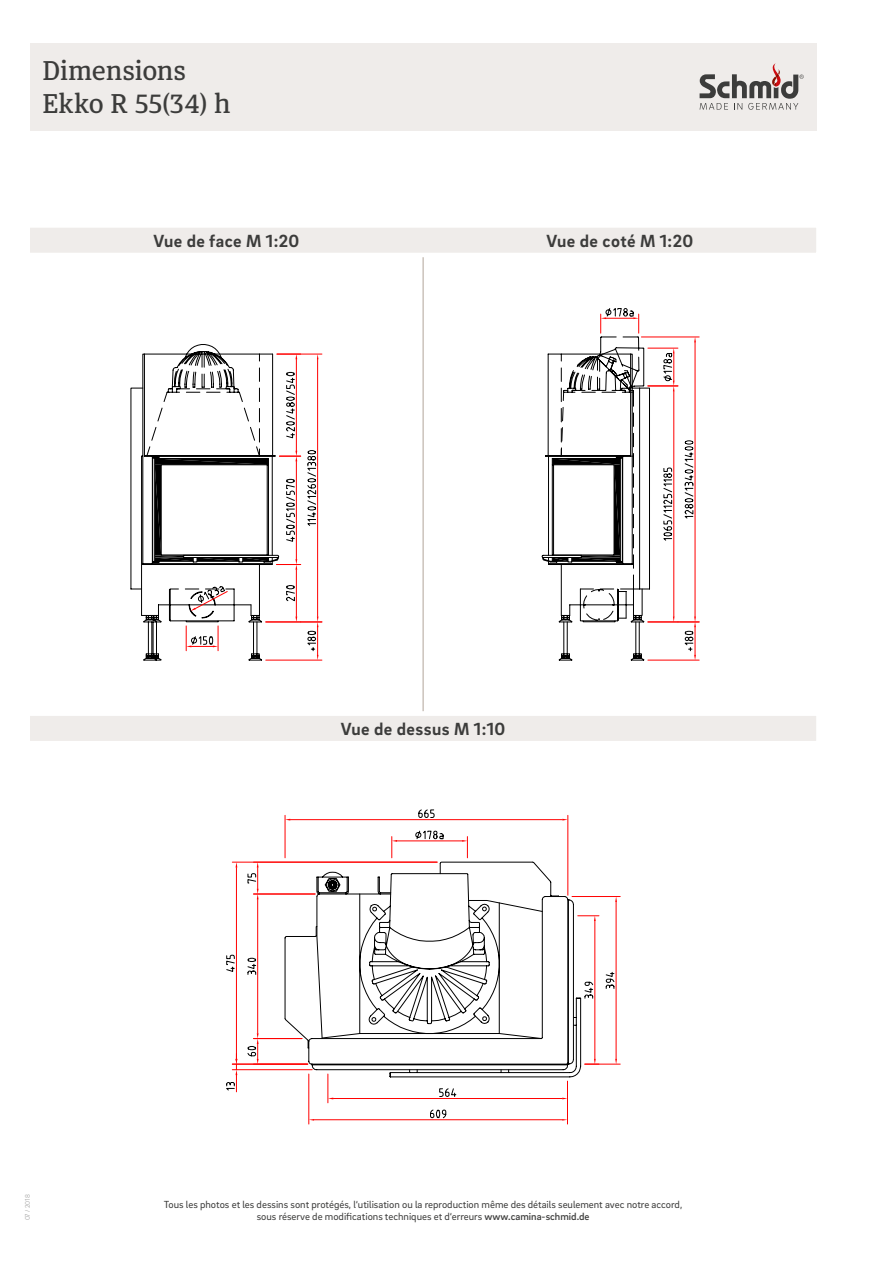
<style>
.page{position:relative;width:893px;height:1263px;background:#fff}
.page>*{position:absolute;margin:0;border:0;box-sizing:border-box;transform-origin:0 0}
.t1{font:500 27px "Diaria Pro";letter-spacing:-.01em;color:#3c3c3b}
.t2{font:700 18px "Brix Sans";letter-spacing:.025em;color:#3c3c3b}
.t3{font:10.5px/12.6px "Brix Sans";color:#3c3c3b;text-align:center}
.t4{font:300 6.75px "Brix Sans";color:#9d9d9c}
.s1{font-weight:500}
</style>
<div class="page">
<div style="left:26px;top:223px;width:795px;height:34px;background:#efecea;border:4px solid #fff"></div>
<hr style="left:423px;top:257px;width:1px;height:454px;background:#b2a499">
<div style="left:26px;top:711px;width:795px;height:34px;background:#efecea;border:4px solid #fff"></div>
<div style="left:30px;top:43px;width:786px;height:87px;background:#efecea"></div>
<svg style="left:700px;top:63px;width:104px;height:47px"></svg>
<svg style="left:130px;top:344px;width:192px;height:317px"></svg>
<svg style="left:541px;top:308px;width:158px;height:353px"></svg>
<svg style="left:391px;top:829px;width:178px;height:32px"></svg>
<hr style="left:616px;top:902px;width:1px;height:157px;background:#f00">
<hr style="left:572px;top:896px;width:48px;height:1px;background:#f00">
<hr style="left:585px;top:1064px;width:35px;height:1px;background:#f00">
<svg style="left:605px;top:972px;width:10px;height:17px"></svg>
<hr style="left:594px;top:921px;width:1px;height:138px;background:#f00">
<svg style="left:585px;top:1059px;width:14px;height:6px"></svg>
<svg style="left:582px;top:915px;width:17px;height:6px"></svg>
<svg style="left:584px;top:981px;width:10px;height:18px"></svg>
<hr style="left:236px;top:867px;width:1px;height:192px;background:#f00">
<hr style="left:232px;top:862px;width:205px;height:1px;background:#f00">
<svg style="left:226px;top:954px;width:9px;height:18px"></svg>
<hr style="left:290px;top:819px;width:272px;height:1px;background:#f00">
<hr style="left:567px;top:815px;width:1px;height:80px;background:#f00">
<hr style="left:285px;top:815px;width:1px;height:43px;background:#f00">
<svg style="left:418px;top:809px;width:17px;height:9px"></svg>
<hr style="left:314px;top:1119px;width:248px;height:1px;background:#f00">
<hr style="left:567px;top:1081px;width:1px;height:43px;background:#f00">
<hr style="left:308px;top:1074px;width:1px;height:50px;background:#f00">
<svg style="left:430px;top:1109px;width:17px;height:10px"></svg>
<hr style="left:333px;top:1098px;width:229px;height:1px;background:#f00">
<svg style="left:327px;top:1097px;width:6px;height:6px"></svg>
<svg style="left:284px;top:861px;width:285px;height:236px"></svg>
<hr style="left:232px;top:1069px;width:80px;height:1px;background:#f00">
<hr style="left:232px;top:1064px;width:76px;height:1px;background:#f00">
<svg style="left:226px;top:1053px;width:11px;height:39px"></svg>
<hr style="left:254px;top:862px;width:183px;height:1px;background:#f00">
<svg style="left:257px;top:862px;width:2px;height:11px"></svg>
<svg style="left:247px;top:873px;width:335px;height:205px"></svg>
<h1 class="t1" style="left:43px;top:55px;width:145px">Dimensions</h1>
<h1 class="t1" style="left:43px;top:87px;width:190px">Ekko R 55(34) h</h1>
<h2 class="t2" style="left:153px;top:229px;width:148px">Vue de face M 1:20</h2>
<h2 class="t2" style="left:547px;top:229px;width:148px">Vue de coté M 1:20</h2>
<h2 class="t2" style="left:341px;top:717px;width:166px">Vue de dessus M 1:10</h2>
<p class="t4" style="left:23px;top:1220px;width:28px;rotate:-90deg">07 / 2018</p>
<p class="t3" style="left:164px;top:1197px;width:520px">Tous les photos et les dessins sont protégés, l‘utilisation ou la reproduction même des détails seulement avec notre accord, sous réserve de modifications techniques et d‘erreurs <span class="s1">www.camina-schmid.de</span></p>
</div>
